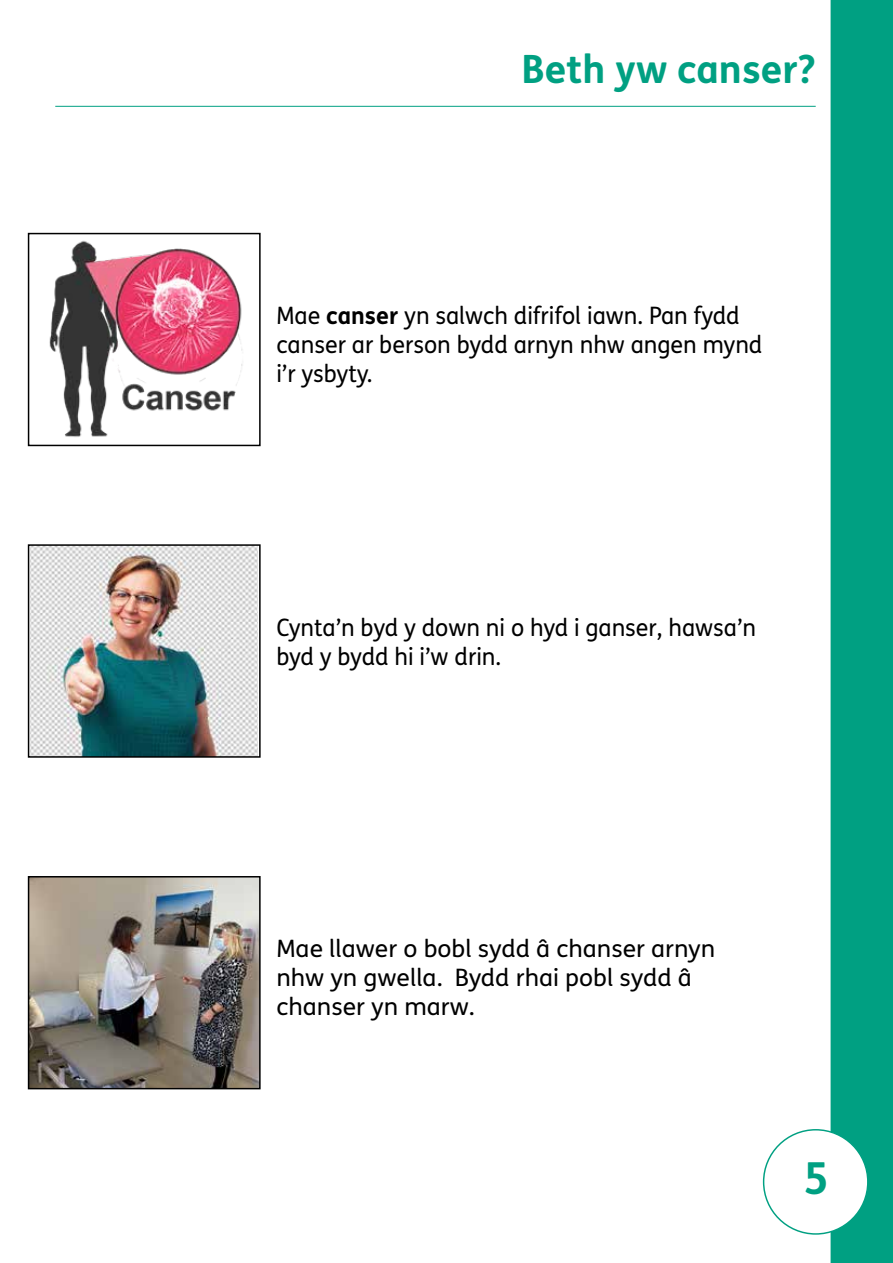
<style>
.page{position:relative;width:893px;height:1263px;background:#fff}
.page>*{position:absolute;margin:0;border:0;box-sizing:border-box;transform-origin:0 0}
.t1{font:700 44.1px "FS Me Pro";color:#00a082}
.t2{font:700 39px "FS Me Pro";color:#00a082}
.t3{font:24px/28.8px "FS Me Pro";color:#000}
.s1{font-weight:700}
</style>
<div class="page">
<hr style="left:55px;top:106px;width:761px;height:1px;background:#00a082">
<div style="left:831px;top:0;width:62px;height:1263px;background:#00a082"></div>
<img style="left:49px;top:240px;width:194px;height:197px">
<div style="left:28px;top:233px;width:233px;height:213px;border:2px solid #000"></div>
<img style="left:31px;top:547px;width:227px;height:208px">
<div style="left:28px;top:544px;width:233px;height:214px;border:2px solid #000"></div>
<img style="left:31px;top:879px;width:227px;height:207px">
<div style="left:28px;top:876px;width:233px;height:213px;border:2px solid #000"></div>
<div style="left:764px;top:1130px;width:104px;height:104px;background:#fff;border-radius:50%"></div>
<h1 class="t2" style="left:522px;top:39px;width:296px">Beth yw canser?</h1>
<p class="t3" style="left:276px;top:301px;width:488px">Mae <span class="s1">canser</span> yn salwch difrifol iawn. Pan fydd canser ar berson bydd arnyn nhw angen mynd i’r ysbyty.</p>
<p class="t3" style="left:276px;top:613px;width:481px">Cynta’n byd y down ni o hyd i ganser, hawsa’n byd y bydd hi i’w drin.</p>
<p class="t3" style="left:276px;top:934px;width:440px">Mae llawer o bobl sydd â chanser arnyn nhw yn gwella. Bydd rhai pobl sydd â chanser yn marw.</p>
<h1 class="t1" style="left:803px;top:1145px;width:28px">5</h1>
</div>
